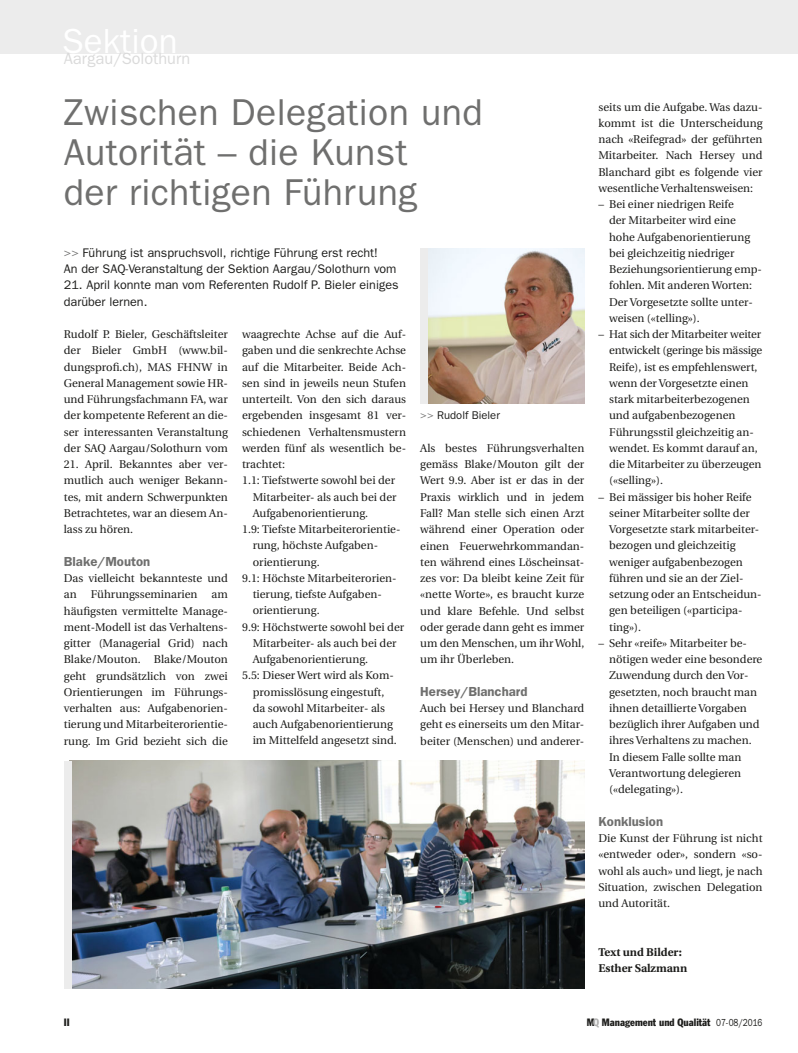
<style>
.page{position:relative;width:798px;height:1053px;background:#fff}
.page>*{position:absolute;margin:0;border:0;box-sizing:border-box;transform-origin:0 0}
.t1{font:37.5px/40px "Franklin Gothic";letter-spacing:.01em;color:#6f6f6e}
.t2{font:16.25px "Franklin Gothic";color:#dadada}
.t3{font:600 13.12px "Franklin Gothic";color:#6f6f6e}
.t4{font:12.5px/16.2px "Franklin Gothic";color:#1d1d1b}
.t5{font:11.25px/16.2px "Utopia";color:#1d1d1b;text-align:justify}
.t6{font:700 11.25px/16.2px "Utopia";color:#1d1d1b}
.t7{font:11.25px "Franklin Gothic";color:#1d1d1b}
.t8{font:condensed 10.5px "Franklin Gothic";color:#1d1d1b}
.s1{color:#6f6f6e}
.s2{color:#b2b2b2}
.s3{font-stretch:normal;font-size:10.25px}
</style>
<div class="page">
<div style="left:0;top:0;width:797px;height:53px;background:#ececec"></div>
<img style="left:428px;top:248px;width:156px;height:155px">
<div style="left:420px;top:248px;width:8px;height:155px;background:#ececec"></div>
<img style="left:72px;top:760px;width:512px;height:228px">
<div style="left:64px;top:760px;width:8px;height:228px;background:#ececec"></div>
<h2 class="t2" style="left:64px;top:53px;width:128px">Aargau/Solothurn</h2>
<h1 class="t1" style="left:64px;top:95px;width:420px">Zwischen Delegation und<br>Autorität – die Kunst<br>der richtigen Führung</h1>
<p class="t4" style="left:64px;top:245px;width:334px"><span class="s1">&gt;&gt;</span> Führung ist anspruchsvoll, richtige Führung erst recht!<br>An der SAQ-Veranstaltung der Sektion Aargau/Solothurn vom</p>
<p class="t4" style="left:64px;top:278px;width:336px">21. April konnte man vom Referenten Rudolf P. Bieler einiges darüber lernen.</p>
<p class="t5" style="left:64px;top:327px;width:165px">Rudolf P. Bieler, Geschäftsleiter der Bieler GmbH (www.bil&shy;dungsprofi.ch), MAS FHNW in General Management sowie HR&shy;und Führungsfachmann FA, war der kompetente Referent an die&shy;ser interessanten Veranstaltung der SAQ Aargau/Solothurn vom</p>
<p class="t5" style="left:64px;top:457px;width:165px">21. April. Bekanntes aber ver&shy;mutlich auch weniger Bekann&shy;tes, mit andern Schwerpunkten Betrachtetes, war an diesem An&shy;lass zu hören.</p>
<p class="t3" style="left:64px;top:556px;width:88px">Blake/Mouton</p>
<p class="t5" style="left:64px;top:571px;width:165px">Das vielleicht bekannteste und an Führungsseminarien am häufigsten vermittelte Manage&shy;ment-Modell ist das Verhaltens&shy;gitter (Managerial Grid) nach Blake/Mouton. Blake/Mouton geht grundsätzlich von zwei Orientierungen im Führungs&shy;verhalten aus: Aufgabenorien&shy;tierung und Mitarbeiterorientie&shy;rung. Im Grid bezieht sich die</p>
<p class="t5" style="left:242px;top:327px;width:165px">waagrechte Achse auf die Auf-</p>
<p class="t5" style="left:242px;top:343px;width:165px">gaben und die senkrechte Achse</p>
<p class="t5" style="left:242px;top:359px;width:165px">auf die Mitarbeiter. Beide Ach-</p>
<p class="t5" style="left:242px;top:376px;width:165px">sen sind in jeweils neun Stufen</p>
<p class="t5" style="left:242px;top:392px;width:165px">unterteilt. Von den sich daraus</p>
<p class="t5" style="left:242px;top:408px;width:165px">ergebenden insgesamt 81 ver-</p>
<p class="t5" style="left:242px;top:424px;width:165px">schiedenen Verhaltensmustern</p>
<p class="t5" style="left:242px;top:441px;width:165px">werden fünf als wesentlich be-</p>
<p class="t5" style="left:242px;top:457px;width:44px">trachtet:</p>
<p class="t5" style="left:242px;top:473px;width:154px">1.1: Tiefstwerte sowohl bei der</p>
<p class="t5" style="left:252px;top:489px;width:145px">Mitarbeiter- als auch bei der</p>
<p class="t5" style="left:252px;top:506px;width:117px">Aufgabenorientierung.</p>
<p class="t5" style="left:242px;top:522px;width:160px">1.9: Tiefste Mitarbeiterorientie-</p>
<p class="t5" style="left:252px;top:538px;width:127px">rung, höchste Aufgaben-</p>
<p class="t5" style="left:252px;top:554px;width:68px">orientierung.</p>
<p class="t5" style="left:242px;top:571px;width:156px">9.1: Höchste Mitarbeiterorien-</p>
<p class="t5" style="left:252px;top:587px;width:131px">tierung, tiefste Aufgaben-</p>
<p class="t5" style="left:252px;top:603px;width:68px">orientierung.</p>
<p class="t5" style="left:242px;top:619px;width:163px">9.9: Höchstwerte sowohl bei der</p>
<p class="t5" style="left:252px;top:636px;width:145px">Mitarbeiter- als auch bei der</p>
<p class="t5" style="left:252px;top:652px;width:117px">Aufgabenorientierung.</p>
<p class="t5" style="left:242px;top:668px;width:153px">5.5: Dieser Wert wird als Kom-</p>
<p class="t5" style="left:252px;top:684px;width:133px">promisslösung eingestuft,</p>
<p class="t5" style="left:252px;top:701px;width:134px">da sowohl Mitarbeiter- als</p>
<p class="t5" style="left:252px;top:717px;width:142px">auch Aufgabenorientierung</p>
<p class="t5" style="left:252px;top:733px;width:146px">im Mittelfeld angesetzt sind.</p>
<p class="t7" style="left:420px;top:411px;width:81px"><span class="s1">&gt;&gt;</span> Rudolf Bieler</p>
<p class="t5" style="left:420px;top:441px;width:165px">Als bestes Führungsverhalten gemäss Blake/Mouton gilt der Wert 9.9. Aber ist er das in der Praxis wirklich und in jedem Fall? Man stelle sich einen Arzt während einer Operation oder einen Feuerwehrkommandan&shy;ten während eines Löscheinsat&shy;zes vor: Da bleibt keine Zeit für «nette Worte», es braucht kurze und klare Befehle. Und selbst oder gerade dann geht es immer um den Menschen, um ihr Wohl, um ihr Überleben.</p>
<p class="t3" style="left:420px;top:686px;width:109px">Hersey/Blanchard</p>
<p class="t5" style="left:420px;top:701px;width:165px">Auch bei Hersey und Blanchard geht es einerseits um den Mitar&shy;beiter (Menschen) und anderer-</p>
<p class="t5" style="left:598px;top:100px;width:165px">seits um die Aufgabe. Was dazu&shy;kommt ist die Unterscheidung nach «Reifegrad» der geführten Mitarbeiter. Nach Hersey und Blanchard gibt es folgende vier wesentliche Verhaltensweisen:</p>
<p class="t5" style="left:609px;top:197px;width:154px;text-align:left;text-indent:-11px">– Bei einer niedrigen Reife<br>der Mitarbeiter wird eine hohe Aufgabenorientierung bei gleichzeitig niedriger<br>Beziehungsorientierung emp&shy;fohlen. Mit anderen Worten:<br>Der Vorgesetzte sollte unter&shy;weisen («telling»).</p>
<p class="t5" style="left:609px;top:327px;width:155px;text-align:left;text-indent:-11px">– Hat sich der Mitarbeiter weiter entwickelt (geringe bis mässige<br>Reife), ist es empfehlenswert, wenn der Vorgesetzte einen stark mitarbeiterbezogenen und aufgabenbezogenen<br>Führungsstil gleichzeitig an&shy;wendet. Es kommt darauf an, die Mitarbeiter zu überzeugen («selling»).</p>
<p class="t5" style="left:609px;top:489px;width:154px;text-align:left;text-indent:-11px">– Bei mässiger bis hoher Reife seiner Mitarbeiter sollte der<br>Vorgesetzte stark mitarbeiter&shy;bezogen und gleichzeitig weniger aufgabenbezogen führen und sie an der Ziel&shy;setzung oder an Entscheidun&shy;gen beteiligen («participa&shy;ting»).</p>
<p class="t5" style="left:609px;top:636px;width:155px;text-align:left;text-indent:-11px">– Sehr «reife» Mitarbeiter be&shy;nötigen weder eine besondere<br>Zuwendung durch den Vor&shy;gesetzten, noch braucht man ihnen detaillierte Vorgaben bezüglich ihrer Aufgaben und ihres Verhaltens zu machen.<br>In diesem Falle sollte man<br>Verantwortung delegieren («delegating»).</p>
<p class="t3" style="left:598px;top:816px;width:66px">Konklusion</p>
<p class="t5" style="left:598px;top:831px;width:165px">Die Kunst der Führung ist nicht «entweder oder», sondern «so&shy;wohl als auch» und liegt, je nach Situation, zwischen Delegation und Autorität.</p>
<p class="t6" style="left:598px;top:944px;width:90px">Text und Bilder:<br>Esther Salzmann</p>
<p class="t8" style="left:64px;top:1018px;width:7px">II</p>
<p class="t8" style="left:586px;top:1018px;width:177px">M<span class="s2">Q</span> Management und Qualität <span class="s3">07-08/2016</span></p>
</div>
